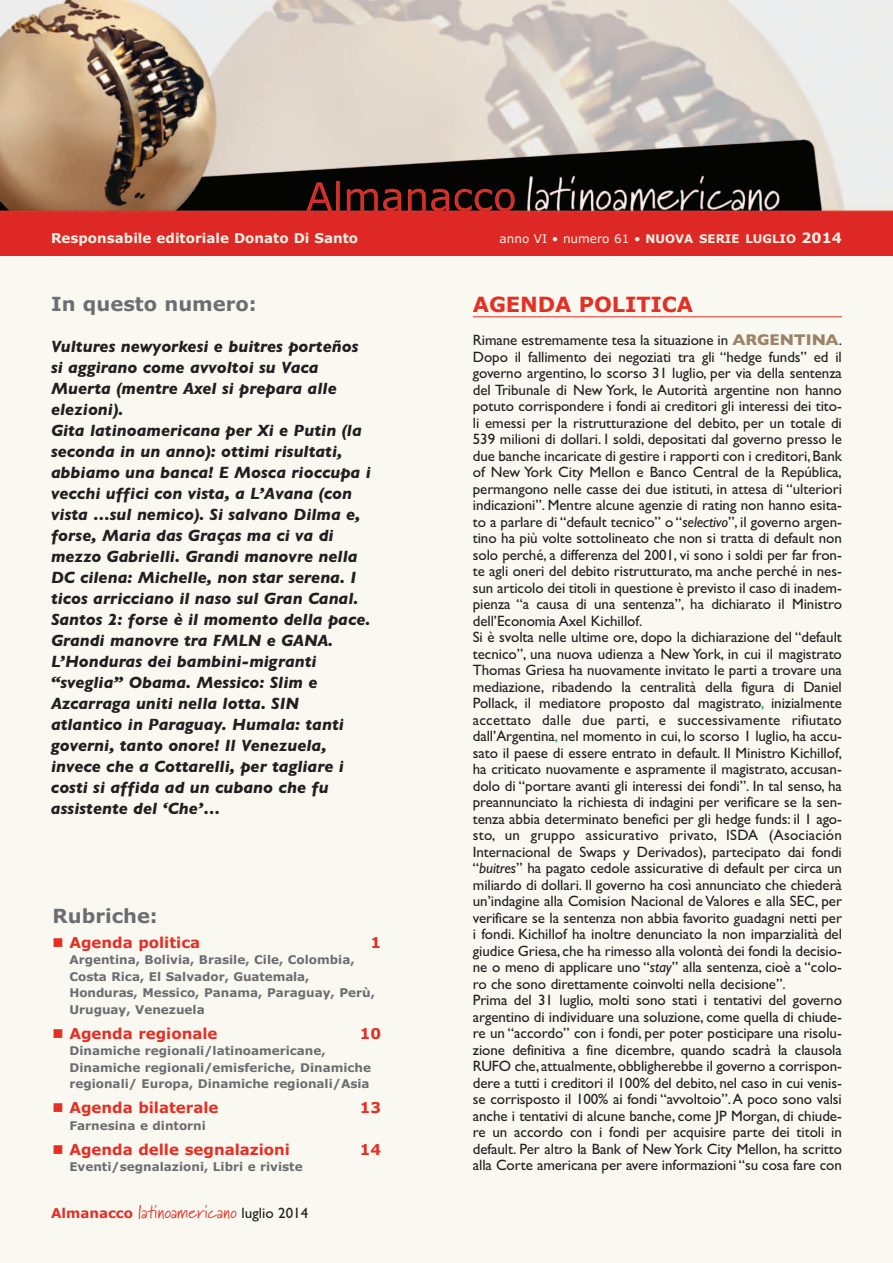
<style>
.page{position:relative;width:893px;height:1263px;background:#fff}
.page>*{position:absolute;margin:0;border:0;box-sizing:border-box;transform-origin:0 0}
.t1{font:700 21px "Verdana";letter-spacing:-.005em;color:#e42f25}
.t2{font:700 19.5px "Verdana";color:#6c6d70}
.t3{font:18px "Marydale";letter-spacing:.01em;color:#e42f25}
.t4{font:italic 700 16.5px/21px "Gill Sans";color:#231f20}
.t5{font:15px/16.5px "Gill Sans";letter-spacing:-.005em;color:#231f20}
.t6{font:700 15px "Verdana";color:#e42f25}
.t7{font:700 13.5px "Verdana";color:#f4f2e4}
.t8{font:700 12px/16.5px "Verdana";color:#6c6d70}
.t9{font:12px "Verdana";color:#f4f2e4}
.s1{font-weight:700;font-size:11.85px}
.s2{font-weight:700;font-size:14.25px}
.s3{font-family:"Verdana";font-weight:700;font-size:13.5px}
.s4{font-family:"Gill Sans";font-size:15px;color:#231f20}
.s5{font-weight:700;font-size:15.75px;color:#9c8366}
.s6{font-style:italic}
.s7{color:#00a965}
</style>
<div class="page">
<img style="left:0;top:0;width:893px;height:214px">
<div style="left:0;top:255px;width:893px;height:1008px;background:#f9f8f1"></div>
<div style="left:0;top:214px;width:893px;height:41px;background:#de2826"></div>
<hr style="left:473px;top:316px;width:369px;height:1px;background:#e42f25">
<p class="t7" style="left:51px;top:230px;width:309px">Responsabile editoriale Donato Di Santo</p>
<p class="t9" style="left:500px;top:231px;width:344px">anno VI • numero 61 • <span class="s1">NUOVA SERIE LUGLIO</span> <span class="s2">2014</span></p>
<h2 class="t2" style="left:51px;top:293px;width:207px">In questo numero:</h2>
<p class="t4" style="left:51px;top:335px;width:321px">Vultures newyorkesi e buitres porteños si aggirano come avvoltoi su Vaca Muerta (mentre Axel si prepara alle elezioni).<br>Gita latinoamericana per Xi e Putin (la seconda in un anno): ottimi risultati, abbiamo una banca! E Mosca rioccupa i vecchi uffici con vista, a L’Avana (con vista …sul nemico). Si salvano Dilma e, forse, Maria das Graças ma ci va di mezzo Gabrielli. Grandi manovre nella DC cilena: Michelle, non star serena. I ticos arricciano il naso sul Gran Canal.<br>Santos 2: forse è il momento della pace.<br>Grandi manovre tra FMLN e GANA.<br>L’Honduras dei bambini-migranti “sveglia” Obama. Messico: Slim e Azcarraga uniti nella lotta. SIN atlantico in Paraguay. Humala: tanti governi, tanto onore! Il Venezuela, invece che a Cottarelli, per tagliare i costi si affida ad un cubano che fu assistente del ‘Che’…</p>
<h2 class="t2" style="left:53px;top:904px;width:107px">Rubriche:</h2>
<p class="t6" style="left:53px;top:934px;width:149px">■ Agenda politica</p>
<p class="t6" style="left:371px;top:934px;width:12px">1</p>
<p class="t8" style="left:69px;top:952px;width:307px">Argentina, Bolivia, Brasile, Cile, Colombia, Costa Rica, El Salvador, Guatemala, Honduras, Messico, Panama, Paraguay, Perù, Uruguay, Venezuela</p>
<p class="t6" style="left:53px;top:1025px;width:166px">■ Agenda regionale</p>
<p class="t6" style="left:360px;top:1025px;width:23px">10</p>
<p class="t8" style="left:69px;top:1043px;width:303px">Dinamiche regionali/latinoamericane,<br>Dinamiche regionali/emisferiche, Dinamiche regionali/ Europa, Dinamiche regionali/Asia</p>
<p class="t6" style="left:53px;top:1099px;width:167px">■ Agenda bilaterale</p>
<p class="t6" style="left:360px;top:1099px;width:23px">13</p>
<p class="t8" style="left:69px;top:1117px;width:138px">Farnesina e dintorni</p>
<p class="t6" style="left:53px;top:1141px;width:239px">■ Agenda delle segnalazioni</p>
<p class="t6" style="left:360px;top:1141px;width:23px">14</p>
<p class="t8" style="left:69px;top:1159px;width:235px">Eventi/segnalazioni, Libri e riviste</p>
<p class="t3" style="left:51px;top:1201px;width:259px"><span class="s3">Almanacco</span> latinoamericano <span class="s4">luglio 2014</span></p>
<h1 class="t1" style="left:473px;top:293px;width:222px">AGENDA POLITICA</h1>
<p class="t5" style="left:473px;top:332px;width:371px">Rimane estremamente tesa la situazione in <span class="s5">ARGENTINA</span>.<br>Dopo il fallimento dei negoziati tra gli “hedge funds” ed il governo argentino, lo scorso 31 luglio, per via della sentenza del Tribunale di New York, le Autorità argentine non hanno potuto corrispondere i fondi ai creditori gli interessi dei tito&shy;li emessi per la ristrutturazione del debito, per un totale di 539 milioni di dollari. I soldi, depositati dal governo presso le due banche incaricate di gestire i rapporti con i creditori,Bank of New York City Mellon e Banco Central de la República, permangono nelle casse dei due istituti, in attesa di “ulteriori indicazioni”. Mentre alcune agenzie di rating non hanno esita&shy;to a parlare di “default tecnico” o “<span class="s6">selectivo</span>”, il governo argen&shy;tino ha più volte sottolineato che non si tratta di default non solo perché, a differenza del 2001, vi sono i soldi per far fron&shy;te agli oneri del debito ristrutturato, ma anche perché in nes&shy;sun articolo dei titoli in questione è previsto il caso di inadem&shy;pienza “a causa di una sentenza”, ha dichiarato il Ministro dell’Economia Axel Kichillof.<br>Si è svolta nelle ultime ore, dopo la dichiarazione del “default tecnico”, una nuova udienza a New York, in cui il magistrato Thomas Griesa ha nuovamente invitato le parti a trovare una mediazione, ribadendo la centralità della figura di Daniel Pollack, il mediatore proposto dal magistrato<span class="s7">,</span> inizialmente accettato dalle due parti, e successivamente rifiutato dall’Argentina<span class="s7">,</span> nel momento in cui, lo scorso 1 luglio, ha accu&shy;sato il paese di essere entrato in default. Il Ministro Kichillof, ha criticato nuovamente e aspramente il magistrato, accusan&shy;dolo di “portare avanti gli interessi dei fondi”. In tal senso, ha preannunciato la richiesta di indagini per verificare se la sen&shy;tenza abbia determinato benefici per gli hedge funds: il 1 ago&shy;sto, un gruppo assicurativo privato, ISDA (Asociación Internacional de Swaps y Derivados), partecipato dai fondi “<span class="s6">buitres</span>” ha pagato cedole assicurative di default per circa un miliardo di dollari. Il governo ha così annunciato che chiederà un’indagine alla Comision Nacional de Valores e alla SEC, per verificare se la sentenza non abbia favorito guadagni netti per i fondi. Kichillof ha inoltre denunciato la non imparzialità del giudice Griesa, che ha rimesso alla volontà dei fondi la decisio&shy;ne o meno di applicare uno “<span class="s6">stay</span>” alla sentenza, cioè a “colo&shy;ro che sono direttamente coinvolti nella decisione”.<br>Prima del 31 luglio, molti sono stati i tentativi del governo argentino di individuare una soluzione, come quella di chiude&shy;re un “accordo” con i fondi, per poter posticipare una risolu&shy;zione definitiva a fine dicembre, quando scadrà la clausola RUFO che,attualmente,obbligherebbe il governo a corrispon&shy;dere a tutti i creditori il 100% del debito, nel caso in cui venis&shy;se corrisposto il 100% ai fondi “avvoltoio”.A poco sono valsi anche i tentativi di alcune banche, come JP Morgan, di chiude&shy;re un accordo con i fondi per acquisire parte dei titoli in default. Per altro la Bank of New York City Mellon, ha scritto alla Corte americana per avere informazioni “su cosa fare con</p>
</div>
